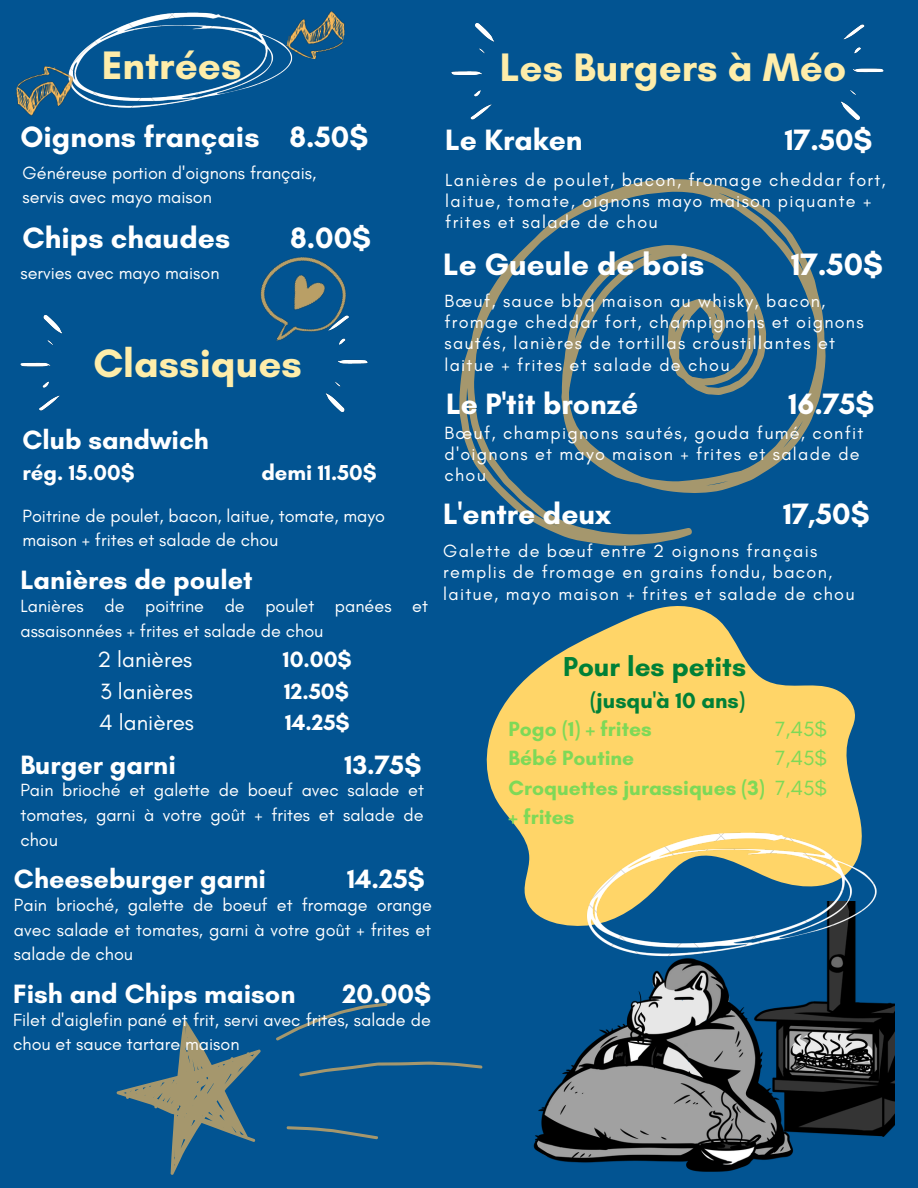
<style>
.page{position:relative;width:918px;height:1188px;background:#025492}
.page>*{position:absolute;margin:0;border:0;box-sizing:border-box;transform-origin:0 0}
.t1{font:700 40.5px "Glacial Indifference";color:#feedaa}
.t2{font:700 40.35px "Glacial Indifference";color:#feedaa}
.t3{font:700 31.5px "Glacial Indifference";color:#fff}
.t4{font:700 30px "Glacial Indifference";color:#fff}
.t5{font:700 27.9px "Glacial Indifference";color:#008037}
.t6{font:700 27px "Glacial Indifference";color:#fff}
.t7{font:22.5px "Glacial Indifference";color:#fff}
.t8{font:700 22.5px "Glacial Indifference";color:#fff}
.t9{font:700 22.35px "Glacial Indifference";color:#008037}
.t10{font:700 22.05px "Glacial Indifference";color:#fff}
.t11{font:700 21px/29.2px "Glacial Indifference";color:#7ed957}
.t12{font:21px/29.2px "Glacial Indifference";color:#7ed957;text-align:justify}
.t13{font:18px/21.3px "Glacial Indifference";letter-spacing:.07em;color:#fff}
.t14{font:18px/24.8px "Glacial Indifference";color:#fff}
</style>
<div class="page">
<svg style="left:486px;top:606px;width:376px;height:296px;fill:#ffd568"></svg>
<img style="left:527px;top:902px;width:367px;height:270px">
<img style="left:20px;top:316px;width:43px;height:95px">
<img style="left:325px;top:360px;width:43px;height:51px">
<img style="left:73px;top:13px;width:217px;height:95px">
<img style="left:840px;top:24px;width:43px;height:96px">
<img style="left:452px;top:24px;width:43px;height:95px">
<img style="left:554px;top:833px;width:333px;height:138px">
<svg style="left:116px;top:1003px;width:367px;height:172px"></svg>
<img style="left:260px;top:257px;width:101px;height:106px">
<svg style="left:459px;top:179px;width:367px;height:367px"></svg>
<img style="left:15px;top:62px;width:60px;height:54px">
<img style="left:285px;top:11px;width:60px;height:54px">
<h1 class="t1" style="left:102px;top:40px;width:141px">Entrées</h1>
<h1 class="t1" style="left:500px;top:42px;width:348px">Les Burgers à Méo</h1>
<h3 class="t4" style="left:20px;top:119px;width:349px">Oignons français 8.50$</h3>
<p class="t14" style="left:23px;top:160px;width:295px">Généreuse portion d'oignons français, servis avec mayo maison</p>
<h3 class="t4" style="left:23px;top:220px;width:209px">Chips chaudes</h3>
<h3 class="t4" style="left:290px;top:220px;width:82px">8.00$</h3>
<p class="t14" style="left:20px;top:261px;width:201px">servies avec mayo maison</p>
<h2 class="t2" style="left:93px;top:339px;width:210px">Classiques</h2>
<h3 class="t6" style="left:23px;top:423px;width:188px">Club sandwich</h3>
<p class="t10" style="left:23px;top:459px;width:114px">rég. 15.00$</p>
<p class="t10" style="left:261px;top:459px;width:117px">demi 11.50$</p>
<p class="t14" style="left:23px;top:503px;width:364px">Poitrine de poulet, bacon, laitue, tomate, mayo maison + frites et salade de chou</p>
<h3 class="t6" style="left:20px;top:564px;width:234px">Lanières de poulet</h3>
<p class="t14" style="left:20px;top:593px;width:409px">Lanières de poitrine de poulet panées et assaisonnées + frites et salade de chou</p>
<p class="t7" style="left:97px;top:646px;width:96px">2 lanières</p>
<p class="t8" style="left:283px;top:646px;width:70px">10.00$</p>
<p class="t7" style="left:100px;top:677px;width:94px">3 lanières</p>
<p class="t8" style="left:284px;top:677px;width:66px">12.50$</p>
<p class="t7" style="left:99px;top:709px;width:96px">4 lanières</p>
<p class="t8" style="left:285px;top:709px;width:66px">14.25$</p>
<h3 class="t6" style="left:20px;top:748px;width:157px">Burger garni</h3>
<h3 class="t6" style="left:345px;top:748px;width:78px">13.75$</h3>
<p class="t13" style="left:20px;top:777px;width:405px;line-height:24.8px;text-align:justify">Pain brioché et galette de boeuf avec salade et tomates, garni à votre goût + frites et salade de chou</p>
<h3 class="t6" style="left:14px;top:863px;width:254px">Cheeseburger garni</h3>
<h3 class="t6" style="left:347px;top:863px;width:79px">14.25$</h3>
<p class="t13" style="left:14px;top:892px;width:419px;line-height:24.8px;text-align:justify">Pain brioché, galette de boeuf et fromage orange avec salade et tomates, garni à votre goût + frites et salade de chou</p>
<h3 class="t6" style="left:13px;top:977px;width:284px">Fish and Chips maison</h3>
<h3 class="t6" style="left:343px;top:977px;width:90px">20.00$</h3>
<p class="t14" style="left:13px;top:1007px;width:419px">Filet d'aiglefin pané et frit, servi avec frites, salade de chou et sauce tartare maison</p>
<h3 class="t4" style="left:445px;top:122px;width:139px">Le Kraken</h3>
<h3 class="t4" style="left:785px;top:122px;width:89px">17.50$</h3>
<p class="t13" style="left:445px;top:169px;width:442px">Lanières de poulet, bacon, fromage cheddar fort, laitue, tomate, oignons mayo maison piquante + frites et salade de chou</p>
<h3 class="t3" style="left:443px;top:245px;width:263px">Le Gueule de bois</h3>
<h3 class="t3" style="left:791px;top:245px;width:93px">17.50$</h3>
<p class="t13" style="left:445px;top:290px;width:421px">Bœuf, sauce bbq maison au whisky, bacon, fromage cheddar fort, champignons et oignons sautés, lanières de tortillas croustillantes et laitue + frites et salade de chou</p>
<h3 class="t4" style="left:446px;top:385px;width:194px">Le P'tit bronzé</h3>
<h3 class="t4" style="left:788px;top:385px;width:88px">16.75$</h3>
<p class="t13" style="left:445px;top:422px;width:420px">Bœuf, champignons sautés, gouda fumé, confit d'oignons et mayo maison + frites et salade de chou</p>
<h3 class="t4" style="left:443px;top:496px;width:169px">L'entre deux</h3>
<h3 class="t4" style="left:783px;top:496px;width:88px">17,50$</h3>
<p class="t13" style="left:443px;top:540px;width:413px">Galette de bœuf entre 2 oignons français remplis de fromage en grains fondu, bacon, laitue, mayo maison + frites et salade de chou</p>
<h3 class="t5" style="left:563px;top:650px;width:185px">Pour les petits</h3>
<p class="t9" style="left:590px;top:687px;width:157px">(jusqu'à 10 ans)</p>
<p class="t11" style="left:509px;top:714px;width:258px">Pogo (1) + frites<br>Bébé Poutine<br>Croquettes jurassiques (3) + frites</p>
<p class="t12" style="left:775px;top:714px;width:53px">7,45$ 7,45$ 7,45$</p>
</div>
